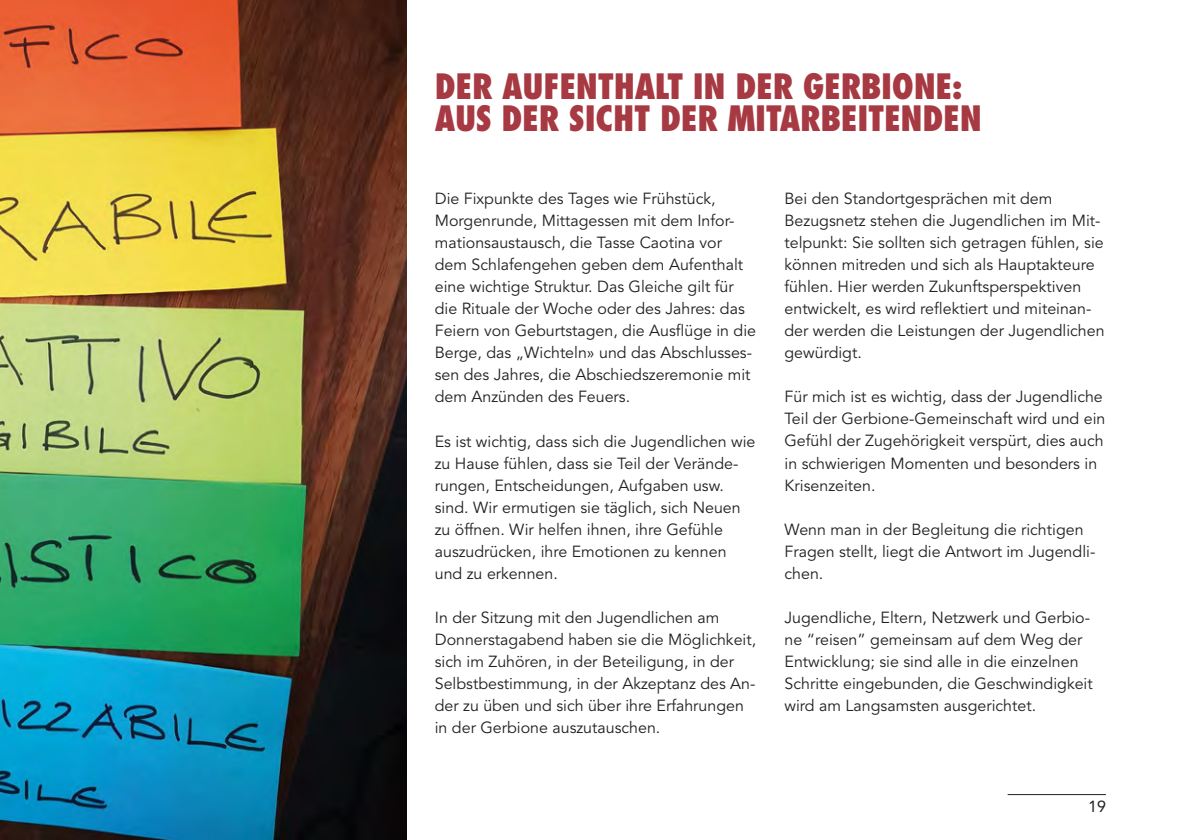
<style>
.page{position:relative;width:1191px;height:840px;background:#fff}
.page>*{position:absolute;margin:0;border:0;box-sizing:border-box;transform-origin:0 0}
.t1{font:800 condensed 34px "Futura LT";letter-spacing:-.01em;color:#a73942}
.t2{font:16px/22px "Avenir LT";color:#231f20}
.t3{font:16px "Avenir LT";color:#231f20}
</style>
<div class="page">
<hr style="left:1007px;top:793px;width:99px;height:1px;background:#231f20">
<img style="left:0;top:0;width:406px;height:839px">
<p class="t1" style="left:435px;top:65px;width:529px">DER AUFENTHALT IN DER GERBIONE:</p>
<p class="t1" style="left:435px;top:97px;width:548px">AUS DER SICHT DER MITARBEITENDEN</p>
<p class="t2" style="left:435px;top:188px;width:323px">Die Fixpunkte des Tages wie Frühstück, Morgenrunde, Mittagessen mit dem Infor&shy;mationsaustausch, die Tasse Caotina vor dem Schlafengehen geben dem Aufenthalt eine wichtige Struktur. Das Gleiche gilt für die Rituale der Woche oder des Jahres: das Feiern von Geburtstagen, die Ausflüge in die Berge, das „Wichteln» und das Abschlusses&shy;sen des Jahres, die Abschiedszeremonie mit dem Anzünden des Feuers.</p>
<p class="t2" style="left:435px;top:430px;width:322px">Es ist wichtig, dass sich die Jugendlichen wie zu Hause fühlen, dass sie Teil der Verände&shy;rungen, Entscheidungen, Aufgaben usw. sind. Wir ermutigen sie täglich, sich Neuen zu öffnen. Wir helfen ihnen, ihre Gefühle auszudrücken, ihre Emotionen zu kennen und zu erkennen.</p>
<p class="t2" style="left:435px;top:606px;width:323px">In der Sitzung mit den Jugendlichen am Donnerstagabend haben sie die Möglichkeit, sich im Zuhören, in der Beteiligung, in der Selbstbestimmung, in der Akzeptanz des An&shy;der zu üben und sich über ihre Erfahrungen in der Gerbione auszutauschen.</p>
<p class="t2" style="left:784px;top:188px;width:322px">Bei den Standortgesprächen mit dem Bezugsnetz stehen die Jugendlichen im Mit&shy;telpunkt: Sie sollten sich getragen fühlen, sie können mitreden und sich als Hauptakteure fühlen. Hier werden Zukunftsperspektiven entwickelt, es wird reflektiert und miteinan&shy;der werden die Leistungen der Jugendlichen gewürdigt.</p>
<p class="t2" style="left:784px;top:386px;width:322px">Für mich ist es wichtig, dass der Jugendliche Teil der Gerbione-Gemeinschaft wird und ein Gefühl der Zugehörigkeit verspürt, dies auch in schwierigen Momenten und besonders in Krisenzeiten.</p>
<p class="t2" style="left:784px;top:518px;width:312px">Wenn man in der Begleitung die richtigen<br>Fragen stellt, liegt die Antwort im Jugendli&shy;chen.</p>
<p class="t2" style="left:784px;top:606px;width:310px">Jugendliche, Eltern, Netzwerk und Gerbio&shy;ne “reisen” gemeinsam auf dem Weg der Entwicklung; sie sind alle in die einzelnen Schritte eingebunden, die Geschwindigkeit wird am Langsamsten ausgerichtet.</p>
<p class="t3" style="left:1088px;top:797px;width:19px">19</p>
</div>
